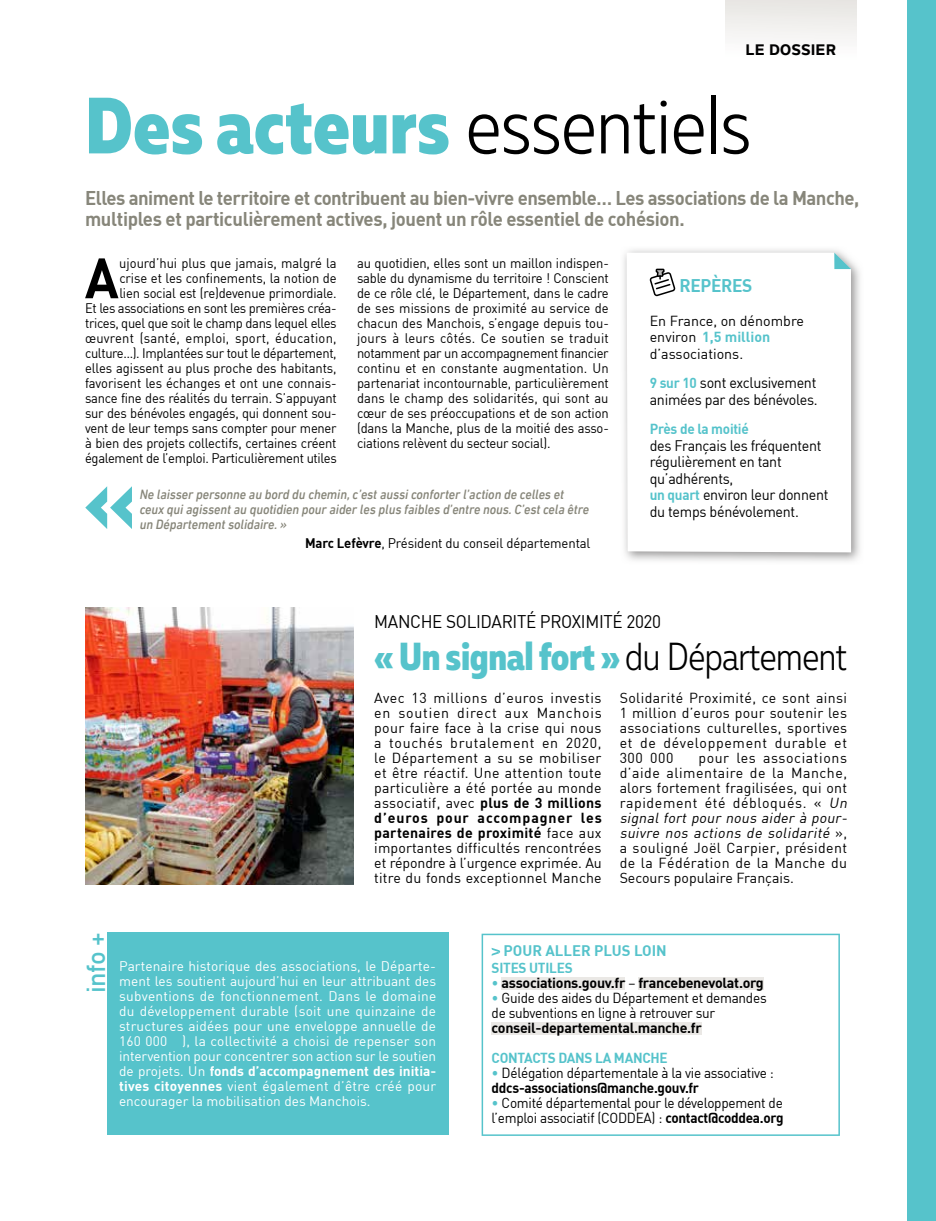
<style>
.page{position:relative;width:936px;height:1221px;background:#fff}
.page>*{position:absolute;margin:0;border:0;box-sizing:border-box;transform-origin:0 0}
.t1{font:800 79.5px "Muller Narrow";color:#56c3cb}
.t2{font:700 55.95px "DIN";color:#000;scale:.95 1}
.t3{font:800 39px "Muller Narrow";letter-spacing:-.01em;color:#56c3cb}
.t4{font:500 25.5px "DIN";color:#56c3cb}
.t5{font:700 19.5px/21px "DIN";letter-spacing:-.025em;color:#87867a;scale:.95 1}
.t6{font:18px "DIN";letter-spacing:-.02em;color:#000;scale:.95 1}
.t7{font:700 18px "DIN";letter-spacing:-.02em;color:#56c3cb;scale:.96 1}
.t8{font:15px/16.5px "DIN";letter-spacing:-.02em;color:#000;scale:.95 1}
.t9{font:700 15px "DIN";color:#56c3cb}
.t10{font:800 15px "Nolan Next";color:#000}
.t11{font:14.25px/15px "DIN";color:#000;text-align:justify}
.t12{font:14.25px/15px "DIN";letter-spacing:.025em;color:#000}
.t13{font:14.25px/15px "DIN";letter-spacing:-.02em;color:#000;scale:.95 1}
.t14{font:700 14.25px "DIN";letter-spacing:-.02em;color:#000}
.t15{font:700 14.25px "DIN";letter-spacing:-.02em;color:#56c3cb;scale:.95 1}
.t16{font:13.65px/15px "DIN";letter-spacing:-.02em;color:#000;text-align:right;scale:.95 1}
.t17{font:13.65px/15px "DIN";color:#fff;text-align:justify}
.t18{font:italic 500 13.65px/15px "DIN Next LT Pro";letter-spacing:-.005em;color:#87867a;scale:.94 1}
.t19{font:13.65px "DIN";letter-spacing:-.02em;color:#000;scale:.96 1}
.s1{font-weight:300;color:#000}
.s2{font-weight:700}
.s3{font-weight:700;color:#56c3cb}
.s4{font-weight:700;font-size:14.25px;color:#56c3cb}
.s5{font-style:italic}
.s6{font-weight:400;color:#56c3cb}
.s7{font-weight:400}
.s8{color:#56c3cb}
</style>
<div class="page">
<div style="left:107px;top:932px;width:341px;height:202px;background:#56c3cb"></div>
<img style="left:623px;top:249px;width:237px;height:313px">
<svg style="left:626px;top:253px;width:225px;height:299px"></svg>
<svg style="left:834px;top:253px;width:20px;height:16px"></svg>
<svg style="left:649px;top:268px;width:26px;height:28px"></svg>
<div style="left:725px;top:0;width:131px;height:68px;background:linear-gradient(to bottom,#e7e6e2,#fff)"></div>
<div style="left:907px;top:0;width:28px;height:1220px;background:#56c3cb"></div>
<svg style="left:85px;top:486px;width:47px;height:43px"></svg>
<img style="left:85px;top:608px;width:268px;height:276px">
<svg style="left:481px;top:933px;width:358px;height:202px"></svg>
<p class="t10" style="left:745px;top:41px;width:92px">LE DOSSIER</p>
<h1 class="t1" style="left:85px;top:75px;width:667px">Des acteurs <span class="s1">essentiels</span></h1>
<h3 class="t5" style="left:85px;top:188px;width:816px">Elles animent le territoire et contribuent au bien-vivre ensemble… Les associations de la Manche, multiples et particulièrement actives, jouent un rôle essentiel de cohésion.</h3>
<h2 class="t2" style="left:85px;top:251px;width:37px">A</h2>
<p class="t16" style="left:85px;top:256px;width:266px">ujourd’hui plus que jamais, malgré la<br>crise et les confinements, la notion de<br>lien social est (re)devenue primordiale.<br>Et les associations en sont les premières créa&shy;trices, quel que soit le champ dans lequel elles œuvrent (santé, emploi, sport, éducation, culture…). Implantées sur tout le département, elles agissent au plus proche des habitants, favorisent les échanges et ont une connais&shy;sance fine des réalités du terrain. S’appuyant sur des bénévoles engagés, qui donnent sou&shy;vent de leur temps sans compter pour mener à bien des projets collectifs, certaines créent également de l’emploi. Particulièrement utiles</p>
<p class="t16" style="left:357px;top:256px;width:266px;text-align:justify">au quotidien, elles sont un maillon indispen&shy;sable du dynamisme du territoire ! Conscient de ce rôle clé, le Département, dans le cadre de ses missions de proximité au service de chacun des Manchois, s’engage depuis tou&shy;jours à leurs côtés. Ce soutien se traduit notamment par un accompagnement financier continu et en constante augmentation. Un partenariat incontournable, particulièrement dans le champ des solidarités, qui sont au cœur de ses préoccupations et de son action (dans la Manche, plus de la moitié des asso&shy;ciations relèvent du secteur social).</p>
<p class="t18" style="left:140px;top:486px;width:479px">Ne laisser personne au bord du chemin, c’est aussi conforter l’action de celles et ceux qui agissent au quotidien pour aider les plus faibles d’entre nous. C’est cela être un Département solidaire. »</p>
<p class="t19" style="left:305px;top:537px;width:299px"><span class="s2">Marc Lefèvre</span>, Président du conseil départemental</p>
<h3 class="t7" style="left:679px;top:277px;width:77px">REPÈRES</h3>
<p class="t11" style="left:649px;top:313px;width:156px;line-height:16.5px;text-align:left">En France, on dénombre environ <span class="s3">1,5 million </span>d’associations.</p>
<p class="t8" style="left:649px;top:375px;width:178px"><span class="s4">9 sur 10</span> sont exclusivement animées par des bénévoles.</p>
<p class="t15" style="left:649px;top:422px;width:106px">Près de la moitié</p>
<p class="t8" style="left:649px;top:438px;width:190px">des Français les fréquentent régulièrement en tant qu’adhérents,<br><span class="s4">un quart</span> environ leur donnent du temps bénévolement.</p>
<h3 class="t6" style="left:374px;top:613px;width:303px">MANCHE SOLIDARITÉ PROXIMITÉ 2020</h3>
<h3 class="t3" style="left:374px;top:631px;width:474px">« Un signal fort » <span class="s1">du Département</span></h3>
<p class="t11" style="left:374px;top:691px;width:229px">Avec 13 millions d’euros investis en soutien direct aux Manchois pour faire face à la crise qui nous a touchés brutalement en 2020, le Département a su se mobiliser et être réactif. Une attention toute particulière a été portée au monde associatif, avec <span class="s2">plus de 3 millions d’euros pour accompagner les partenaires de proximité</span> face aux importantes difficultés rencontrées et répondre à l’urgence exprimée. Au titre du fonds exceptionnel Manche</p>
<p class="t11" style="left:619px;top:691px;width:229px">Solidarité Proximité, ce sont ainsi 1 million d’euros pour soutenir les associations culturelles, sportives et de développement durable et 300 000</p>
<p class="t12" style="left:619px;top:751px;width:231px;text-indent:79px">pour les associations d’aide alimentaire de la Manche, alors fortement fragilisées, qui ont rapidement été débloqués. « <span class="s5">Un signal fort pour nous aider à pour&shy;suivre nos actions de solidarité</span> » , a souligné Joël Carpier, président de la Fédération de la Manche du<br>Secours populaire Français.</p>
<h3 class="t4" style="left:84px;top:993px;width:63px;rotate:-90deg">info +</h3>
<p class="t17" style="left:119px;top:959px;width:319px">Partenaire historique des associations, le Départe&shy;ment les soutient aujourd’hui en leur attribuant des subventions de fonctionnement. Dans le domaine du développement durable (soit une quinzaine de structures aidées pour une enveloppe annuelle de 160 000 ), la collectivité a choisi de repenser son intervention pour concentrer son action sur le soutien de projets. Un <span class="s2">fonds d’accompagnement des initia&shy;tives citoyennes</span> vient également d’être créé pour encourager la mobilisation des Manchois.</p>
<p class="t9" style="left:503px;top:943px;width:165px">POUR ALLER PLUS LOIN</p>
<p class="t15" style="left:491px;top:960px;width:87px">SITES UTILES</p>
<p class="t14" style="left:491px;top:975px;width:274px"><span class="s6">•</span> associations.gouv.fr <span class="s7">–</span> francebenevolat.org</p>
<p class="t13" style="left:491px;top:991px;width:291px"><span class="s8">•</span> Guide des aides du Département et demandes de subventions en ligne à retrouver sur</p>
<p class="t14" style="left:491px;top:1020px;width:212px">conseil-departemental.manche.fr</p>
<p class="t15" style="left:491px;top:1050px;width:187px">CONTACTS DANS LA MANCHE</p>
<p class="t13" style="left:491px;top:1066px;width:299px"><span class="s8">•</span> Délégation départementale à la vie associative : <span class="s2">ddcs-associations@manche.gouv.fr</span></p>
<p class="t13" style="left:491px;top:1096px;width:309px"><span class="s8">•</span> Comité départemental pour le développement de l’emploi associatif (CODDEA) : <span class="s2">contact@coddea.org</span></p>
</div>
